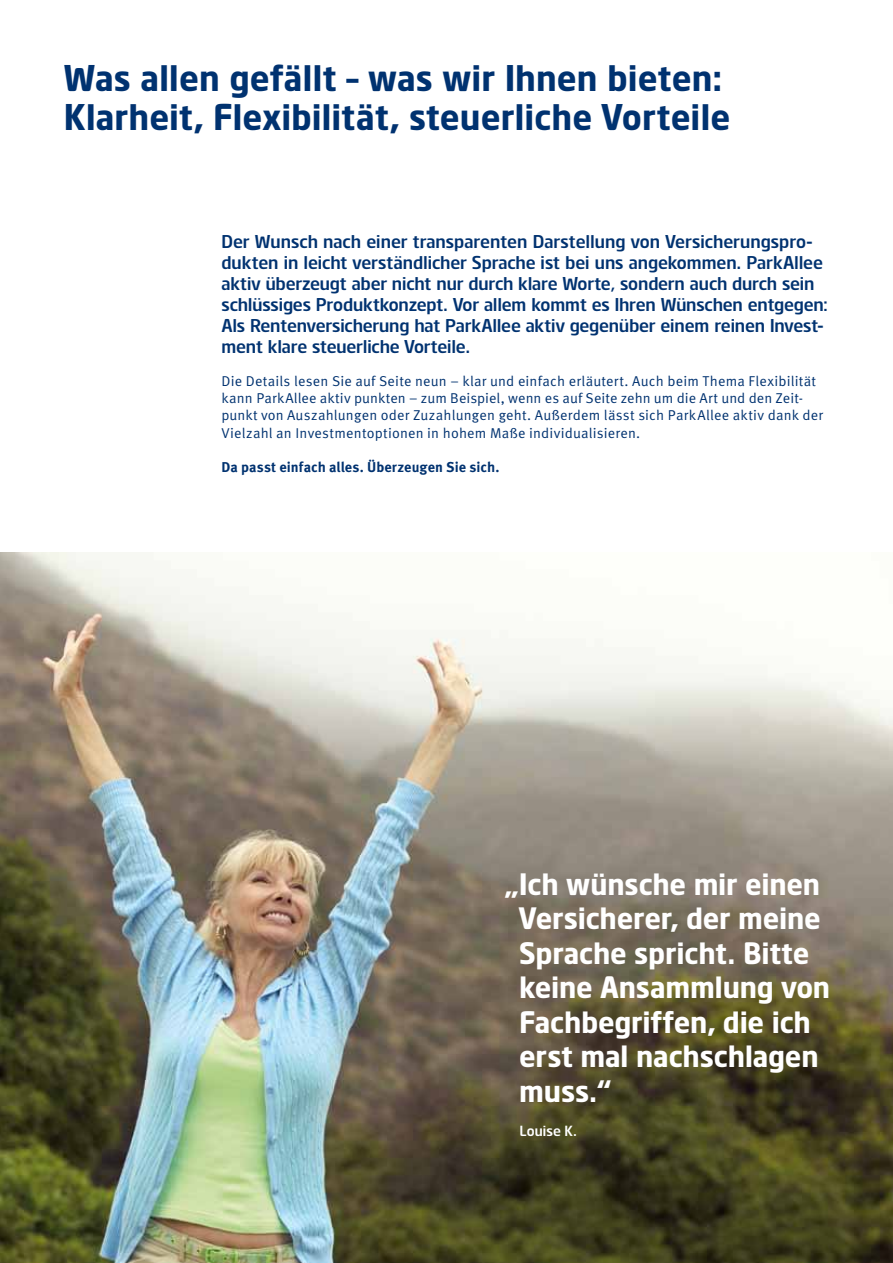
<style>
.page{position:relative;width:893px;height:1263px;background:#fff}
.page>*{position:absolute;margin:0;border:0;box-sizing:border-box;transform-origin:0 0}
.t1{font:700 36px/39px "Standard Life";letter-spacing:.005em;color:#003270}
.t2{font:700 30px/34.5px "Standard Life";letter-spacing:-.005em;color:#fff}
.t3{font:18px/21px "Standard Life";letter-spacing:.005em;color:#003270}
.t4{font:14.25px/17.2px "Meta Standard Life Pro TF Norm";letter-spacing:.01em;color:#003270}
.t5{font:700 14.25px "Meta Standard Life Pro TF";letter-spacing:.005em;color:#003270}
.t6{font:14.25px "Standard Life";letter-spacing:.01em;color:#fff}
</style>
<div class="page">
<img style="left:0;top:553px;width:893px;height:710px">
<h1 class="t1" style="left:64px;top:58px;width:668px">Was allen gefällt – was wir Ihnen bieten:<br>Klarheit, Flexibilität, steuerliche Vorteile</h1>
<p class="t3" style="left:221px;top:231px;width:608px">Der Wunsch nach einer transparenten Darstellung von Versicherungspro&shy;dukten in leicht verständlicher Sprache ist bei uns angekommen. ParkAllee aktiv überzeugt aber nicht nur durch klare Worte, sondern auch durch sein schlüssiges Produktkonzept. Vor allem kommt es Ihren Wünschen entgegen:<br>Als Rentenversicherung hat ParkAllee aktiv gegenüber einem reinen Invest&shy;ment klare steuerliche Vorteile.</p>
<p class="t4" style="left:221px;top:371px;width:603px">Die Details lesen Sie auf Seite neun – klar und einfach erläutert. Auch beim Thema Flexibilität kann ParkAllee aktiv punkten – zum Beispiel, wenn es auf Seite zehn um die Art und den Zeit&shy;punkt von Auszahlungen oder Zuzahlungen geht. Außerdem lässt sich ParkAllee aktiv dank der Vielzahl an Investmentoptionen in hohem Maße individualisieren.</p>
<p class="t5" style="left:221px;top:456px;width:280px">Da passt einfach alles. Überzeugen Sie sich.</p>
<h2 class="t2" style="left:519px;top:866px;width:312px;text-indent:-15px">„Ich wünsche mir einen<br>Versicherer, der meine<br>Sprache spricht. Bitte keine Ansammlung von<br>Fachbegriffen, die ich erst mal nachschlagen muss.“</h2>
<p class="t6" style="left:520px;top:1122px;width:59px">Louise K.</p>
</div>
